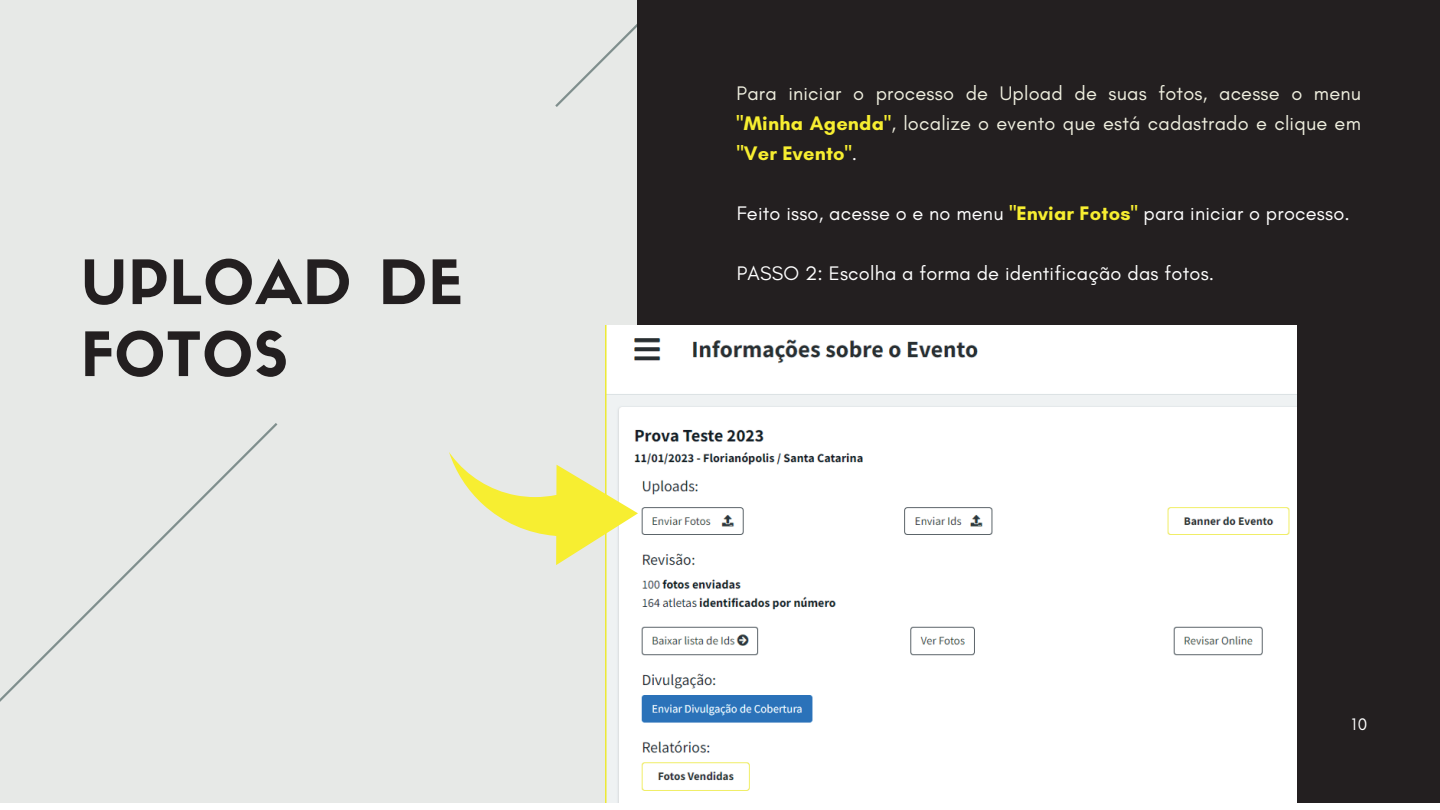
<style>
.page{position:relative;width:1440px;height:810px;background:#fff}
.page>*{position:absolute;margin:0;border:0;box-sizing:border-box;transform-origin:0 0}
.t1{font:60px/72px "Sifonn Basic";letter-spacing:.02em;color:#231f20}
.t2{font:20px/30px "Glacial Indifference";letter-spacing:.01em;color:#efefdf;text-align:justify}
.t3{font:20px "Glacial Indifference";letter-spacing:.01em;color:#fff}
.t4{font:17px "Glacial Indifference";color:#fff}
.s1{font-weight:700;color:#f7ee31}
.s2{color:#fff}
</style>
<div class="page">
<div style="left:0;top:0;width:1440px;height:802px;background:#e7e9e7"></div>
<svg style="left:0;top:423px;width:277px;height:279px"></svg>
<svg style="left:555px;top:0;width:83px;height:107px"></svg>
<div style="left:638px;top:0;width:802px;height:802px;background:#231f20"></div>
<img style="left:605px;top:325px;width:692px;height:477px">
<svg style="left:449px;top:452px;width:189px;height:113px"></svg>
<h1 class="t1" style="left:81px;top:246px;width:383px">UPLOAD DE<br>FOTOS</h1>
<p class="t2" style="left:737px;top:78px;width:626px">Para iniciar o processo de Upload de suas fotos, acesse o menu <span class="s1">"Minha Agenda"</span>, localize o evento que está cadastrado e clique em <span class="s1">"Ver Evento"</span><span class="s2">.</span></p>
<p class="t3" style="left:737px;top:202px;width:615px">Feito isso, acesse o e no menu <span class="s1">"Enviar Fotos"</span> para iniciar o processo.</p>
<p class="t3" style="left:737px;top:262px;width:479px">PASSO 2: Escolha a forma de identificação das fotos.</p>
<p class="t4" style="left:1351px;top:715px;width:18px">10</p>
</div>
